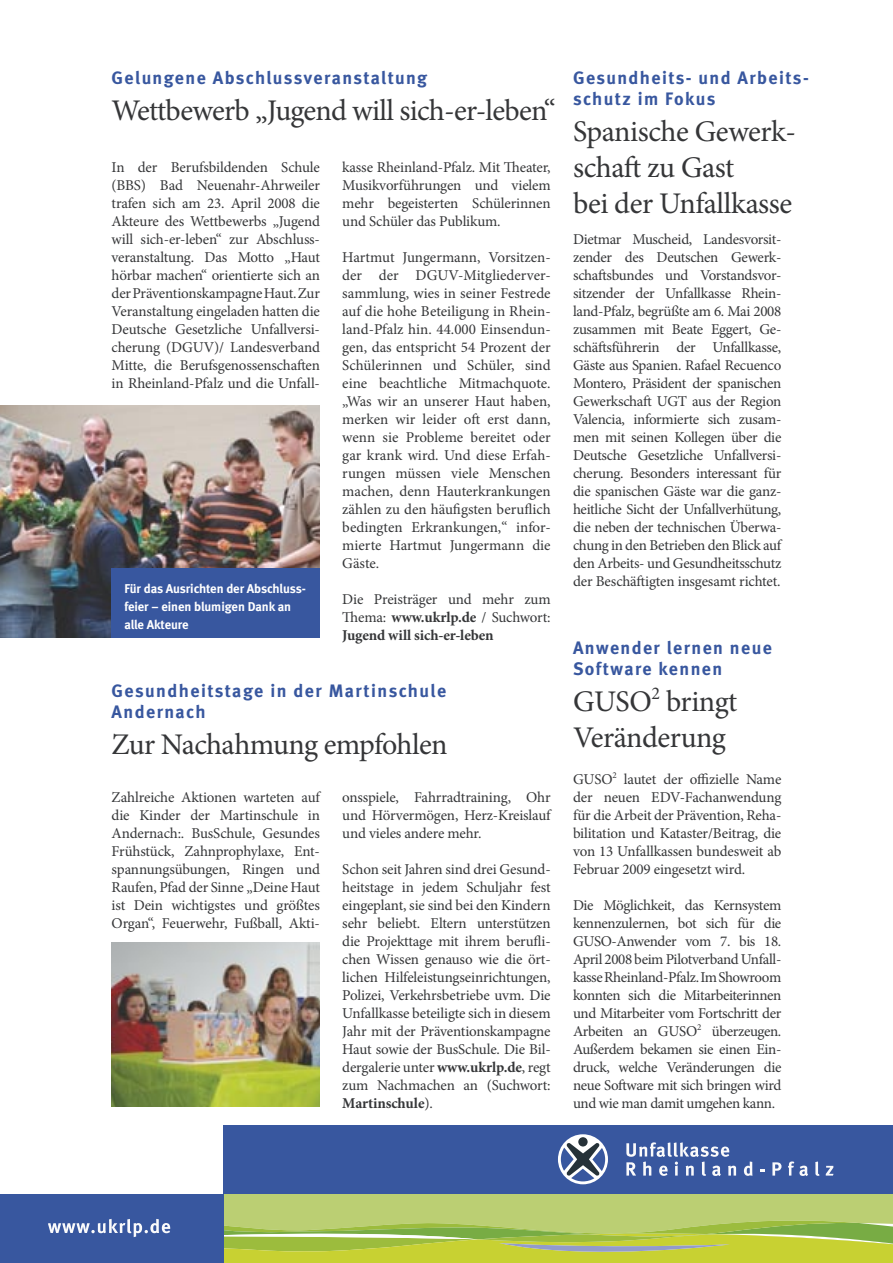
<style>
.page{position:relative;width:893px;height:1263px;background:#fff}
.page>*{position:absolute;margin:0;border:0;box-sizing:border-box;transform-origin:0 0}
.t1{font:30px/36px "Minion Pro";letter-spacing:-.02em;color:#353638}
.t2{font:700 18px/21px "Meta";letter-spacing:.08em;color:#38579f}
.t3{font:15px/18px "Minion Pro";letter-spacing:-.01em;color:#353638;text-align:justify}
.t4{font:700 12.75px/18px "Meta";letter-spacing:-.005em;color:#fff}
.s1{font-weight:700}
</style>
<div class="page">
<svg style="left:223px;top:1194px;width:670px;height:69px"></svg>
<div style="left:223px;top:1125px;width:670px;height:69px;background:#38579f"></div>
<svg style="left:626px;top:1142px;width:110px;height:34px"></svg>
<svg style="left:744px;top:1161px;width:9px;height:15px"></svg>
<svg style="left:772px;top:1162px;width:9px;height:13px"></svg>
<svg style="left:788px;top:1161px;width:20px;height:15px"></svg>
<svg style="left:815px;top:1161px;width:4px;height:15px"></svg>
<svg style="left:826px;top:1166px;width:7px;height:9px"></svg>
<div style="left:0;top:1194px;width:223px;height:69px;background:#38579f"></div>
<svg style="left:48px;top:1219px;width:122px;height:18px"></svg>
<svg style="left:558px;top:1134px;width:50px;height:50px"></svg>
<div style="left:578px;top:1137px;width:10px;height:9px;background:#263239;border-radius:50%"></div>
<svg style="left:561px;top:1143px;width:44px;height:38px"></svg>
<img style="left:0;top:406px;width:320px;height:232px">
<div style="left:112px;top:568px;width:208px;height:70px;background:#38579f"></div>
<img style="left:112px;top:943px;width:208px;height:164px">
<p class="t2" style="left:112px;top:67px;width:317px">Gelungene Abschlussveranstaltung</p>
<h1 class="t1" style="left:112px;top:93px;width:446px">Wettbewerb „Jugend will sich-er-leben“</h1>
<p class="t3" style="left:112px;top:158px;width:210px">In der Berufsbildenden Schule (BBS) Bad Neuenahr-Ahrweiler trafen sich am 23. April 2008 die Akteure des Wettbewerbs „Jugend will sich-er-leben“ zur Abschluss&shy;veranstaltung. Das Motto „Haut hörbar machen“ orientierte sich an der Präventionskampagne Haut. Zur Veranstaltung eingeladen hatten die Deutsche Gesetzliche Unfallversi&shy;cherung (DGUV)/ Landesverband Mitte, die Berufsgenossenschaften in Rheinland-Pfalz und die Unfall-</p>
<p class="t3" style="left:342px;top:158px;width:210px">kasse Rheinland-Pfalz. Mit Theater, Musikvorführungen und vielem mehr begeisterten Schülerinnen und Schüler das Publikum.</p>
<p class="t3" style="left:342px;top:248px;width:210px">Hartmut Jungermann, Vorsitzen&shy;der der DGUV-Mitgliederver&shy;sammlung, wies in seiner Festrede auf die hohe Beteiligung in Rhein&shy;land-Pfalz hin. 44.000 Einsendun&shy;gen, das entspricht 54 Prozent der Schülerinnen und Schüler, sind eine beachtliche Mitmachquote. „Was wir an unserer Haut haben, merken wir leider oft erst dann, wenn sie Probleme bereitet oder gar krank wird. Und diese Erfah&shy;rungen müssen viele Menschen machen, denn Hauterkrankungen zählen zu den häufigsten beruflich bedingten Erkrankungen,“ infor&shy;mierte Hartmut Jungermann die Gäste.</p>
<p class="t3" style="left:342px;top:590px;width:210px">Die Preisträger und mehr zum Thema: <span class="s1">www.ukrlp.de</span> / Suchwort:<br><span class="s1">Jugend will sich-er-leben</span></p>
<p class="t4" style="left:124px;top:579px;width:183px">Für das Ausrichten der Abschluss&shy;feier – einen blumigen Dank an alle Akteure</p>
<p class="t2" style="left:112px;top:680px;width:336px">Gesundheitstage in der Martinschule<br>Andernach</p>
<h1 class="t1" style="left:112px;top:727px;width:338px">Zur Nachahmung empfohlen</h1>
<p class="t3" style="left:112px;top:788px;width:210px">Zahlreiche Aktionen warteten auf die Kinder der Martinschule in Andernach:. BusSchule, Gesundes Frühstück, Zahnprophylaxe, Ent&shy;spannungsübungen, Ringen und Raufen, Pfad der Sinne „Deine Haut ist Dein wichtigstes und größtes Organ“, Feuerwehr, Fußball, Akti-</p>
<p class="t3" style="left:342px;top:788px;width:210px">onsspiele, Fahrradtraining, Ohr und Hörvermögen, Herz-Kreislauf und vieles andere mehr.</p>
<p class="t3" style="left:342px;top:860px;width:210px">Schon seit Jahren sind drei Gesund&shy;heitstage in jedem Schuljahr fest eingeplant, sie sind bei den Kindern sehr beliebt. Eltern unterstützen die Projekttage mit ihrem berufli&shy;chen Wissen genauso wie die ört&shy;lichen Hilfeleistungseinrichtungen, Polizei, Verkehrsbetriebe uvm. Die Unfallkasse beteiligte sich in diesem Jahr mit der Präventionskampagne Haut sowie der BusSchule. Die Bil&shy;dergalerie unter <span class="s1">www.ukrlp.de</span>, regt zum Nachmachen an (Suchwort:<br><span class="s1">Martinschule</span>).</p>
<p class="t2" style="left:573px;top:67px;width:237px">Gesundheits- und Arbeits&shy;schutz im Fokus</p>
<h1 class="t1" style="left:573px;top:114px;width:225px">Spanische Gewerk&shy;schaft zu Gast<br>bei der Unfallkasse</h1>
<p class="t3" style="left:573px;top:230px;width:210px">Dietmar Muscheid, Landesvorsit&shy;zender des Deutschen Gewerk&shy;schaftsbundes und Vorstandsvor&shy;sitzender der Unfallkasse Rhein&shy;land-Pfalz, begrüßte am 6. Mai 2008 zusammen mit Beate Eggert, Ge&shy;schäftsführerin der Unfallkasse, Gäste aus Spanien. Rafael Recuenco Montero, Präsident der spanischen Gewerkschaft UGT aus der Region Valencia, informierte sich zusam&shy;men mit seinen Kollegen über die Deutsche Gesetzliche Unfallversi&shy;cherung. Besonders interessant für die spanischen Gäste war die ganz&shy;heitliche Sicht der Unfallverhütung, die neben der technischen Überwa&shy;chung in den Betrieben den Blick auf den Arbeits- und Gesundheitsschutz der Beschäftigten insgesamt richtet.</p>
<p class="t2" style="left:573px;top:637px;width:200px">Anwender lernen neue<br>Software kennen</p>
<h1 class="t1" style="left:573px;top:683px;width:166px">GUSO<sup>2</sup> bringt<br>Veränderung</h1>
<p class="t3" style="left:573px;top:770px;width:210px">GUSO<sup>2</sup> lautet der offizielle Name der neuen EDV-Fachanwendung für die Arbeit der Prävention, Reha&shy;bilitation und Kataster/Beitrag, die von 13 Unfallkassen bundesweit ab Februar 2009 eingesetzt wird.</p>
<p class="t3" style="left:573px;top:896px;width:210px">Die Möglichkeit, das Kernsystem kennenzulernen, bot sich für die GUSO-Anwender vom 7. bis 18.<br>April 2008 beim Pilotverband Unfall&shy;kasse Rheinland-Pfalz. Im Showroom konnten sich die Mitarbeiterinnen und Mitarbeiter vom Fortschritt der Arbeiten an GUSO<sup>2</sup> überzeugen.<br>Außerdem bekamen sie einen Ein&shy;druck, welche Veränderungen die neue Software mit sich bringen wird und wie man damit umgehen kann.</p>
</div>
